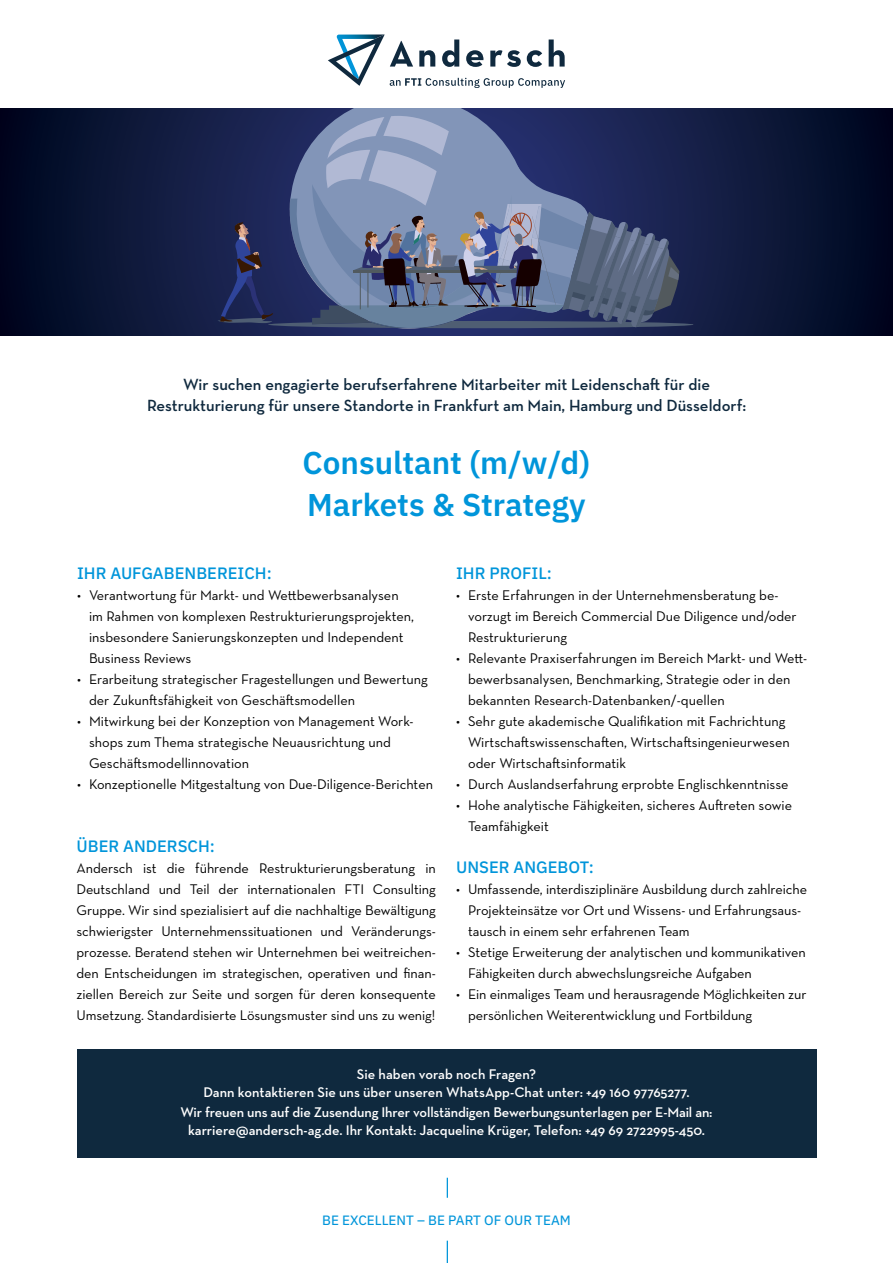
<style>
.page{position:relative;width:893px;height:1263px;background:#fff}
.page>*{position:absolute;margin:0;border:0;box-sizing:border-box;transform-origin:0 0}
.t1{font:600 31.5px/42px "IBM Plex Sans";color:#0095da}
.t2{font:600 16.5px/21px "Neutraface Text";color:#0f293e;text-align:center}
.t3{font:500 16.5px "IBM Plex Sans";color:#0095da}
.t4{font:14.25px/21px "Neutraface Text";color:#000}
.t5{font:600 14.25px/18.9px "Neutraface Text";letter-spacing:-.005em;color:#fff;text-align:center}
.t6{font:13.5px "IBM Plex Sans Text";color:#0095da}
</style>
<div class="page">
<svg style="left:447px;top:1241px;width:1px;height:22px"></svg>
<svg style="left:447px;top:1178px;width:1px;height:20px"></svg>
<div style="left:77px;top:1049px;width:739px;height:108px;background:#0f293e"></div>
<svg style="left:328px;top:34px;width:237px;height:54px"></svg>
<svg style="left:0;top:108px;width:893px;height:228px;background:#0a1434"></svg>
<svg style="left:277px;top:329px;width:264px;height:7px;background:#212b64"></svg>
<svg style="left:217px;top:108px;width:476px;height:221px;background:#515d83"></svg>
<p class="t2" style="left:147px;top:374px;width:601px">Wir suchen engagierte berufserfahrene Mitarbeiter mit Leidenschaft für die<br>Restrukturierung für unsere Standorte in Frankfurt am Main, Hamburg und Düsseldorf:</p>
<h1 class="t1" style="left:303px;top:439px;width:289px">Consultant (m/w/d)<br>Markets &amp; Strategy</h1>
<p class="t3" style="left:77px;top:560px;width:196px">IHR AUFGABENBEREICH:</p>
<p class="t4" style="left:89px;top:584px;width:327px;text-indent:-12px">• Verantwortung für Markt- und Wettbewerbsanalysen im Rahmen von komplexen Restrukturierungsprojekten, insbesondere Sanierungskonzepten und Independent Business Reviews</p>
<p class="t4" style="left:89px;top:668px;width:340px;text-indent:-12px">• Erarbeitung strategischer Fragestellungen und Bewertung der Zukunftsfähigkeit von Geschäftsmodellen</p>
<p class="t4" style="left:89px;top:710px;width:326px;text-indent:-12px">• Mitwirkung bei der Konzeption von Management Work&shy;shops zum Thema strategische Neuausrichtung und<br>Geschäftsmodellinnovation</p>
<p class="t4" style="left:77px;top:773px;width:358px">• Konzeptionelle Mitgestaltung von Due-Diligence-Berichten</p>
<p class="t3" style="left:456px;top:560px;width:97px">IHR PROFIL:</p>
<p class="t4" style="left:468px;top:584px;width:330px;text-indent:-12px">• Erste Erfahrungen in der Unternehmensberatung be&shy;vorzugt im Bereich Commercial Due Diligence und/oder<br>Restrukturierung</p>
<p class="t4" style="left:468px;top:647px;width:341px;text-indent:-12px">• Relevante Praxiserfahrungen im Bereich Markt- und Wett&shy;bewerbsanalysen, Benchmarking, Strategie oder in den bekannten Research-Datenbanken/-quellen</p>
<p class="t4" style="left:468px;top:710px;width:323px;text-indent:-12px">• Sehr gute akademische Qualifikation mit Fachrichtung<br>Wirtschaftswissenschaften, Wirtschaftsingenieurwesen oder Wirtschaftsinformatik</p>
<p class="t4" style="left:456px;top:773px;width:334px">• Durch Auslandserfahrung erprobte Englischkenntnisse</p>
<p class="t4" style="left:468px;top:794px;width:326px;text-indent:-12px">• Hohe analytische Fähigkeiten, sicheres Auftreten sowie<br>Teamfähigkeit</p>
<p class="t3" style="left:77px;top:833px;width:140px">ÜBER ANDERSCH:</p>
<p class="t4" style="left:77px;top:857px;width:361px;text-align:justify">Andersch ist die führende Restrukturierungsberatung in Deutschland und Teil der internationalen FTI Consulting Gruppe. Wir sind spezialisiert auf die nachhaltige Bewältigung schwierigster Unternehmenssituationen und Veränderungs&shy;prozesse. Beratend stehen wir Unternehmen bei weitreichen&shy;den Entscheidungen im strategischen, operativen und finan&shy;ziellen Bereich zur Seite und sorgen für deren konsequente Umsetzung. Standardisierte Lösungsmuster sind uns zu wenig!</p>
<p class="t3" style="left:456px;top:854px;width:139px">UNSER ANGEBOT:</p>
<p class="t4" style="left:468px;top:878px;width:340px;text-indent:-12px">• Umfassende, interdisziplinäre Ausbildung durch zahlreiche<br>Projekteinsätze vor Ort und Wissens- und Erfahrungsaus&shy;tausch in einem sehr erfahrenen Team</p>
<p class="t4" style="left:468px;top:941px;width:339px;text-indent:-12px">• Stetige Erweiterung der analytischen und kommunikativen<br>Fähigkeiten durch abwechslungsreiche Aufgaben</p>
<p class="t4" style="left:468px;top:983px;width:340px;text-indent:-12px">• Ein einmaliges Team und herausragende Möglichkeiten zur persönlichen Weiterentwicklung und Fortbildung</p>
<p class="t5" style="left:180px;top:1064px;width:534px">Sie haben vorab noch Fragen?<br>Dann kontaktieren Sie uns über unseren WhatsApp-Chat unter: +49 160 97765277.<br>Wir freuen uns auf die Zusendung Ihrer vollständigen Bewerbungsunterlagen per E-Mail an: karriere@andersch-ag.de. Ihr Kontakt: Jacqueline Krüger, Telefon: +49 69 2722995-450.</p>
<p class="t6" style="left:322px;top:1209px;width:250px">BE EXCELLENT – BE PART OF OUR TEAM</p>
</div>
